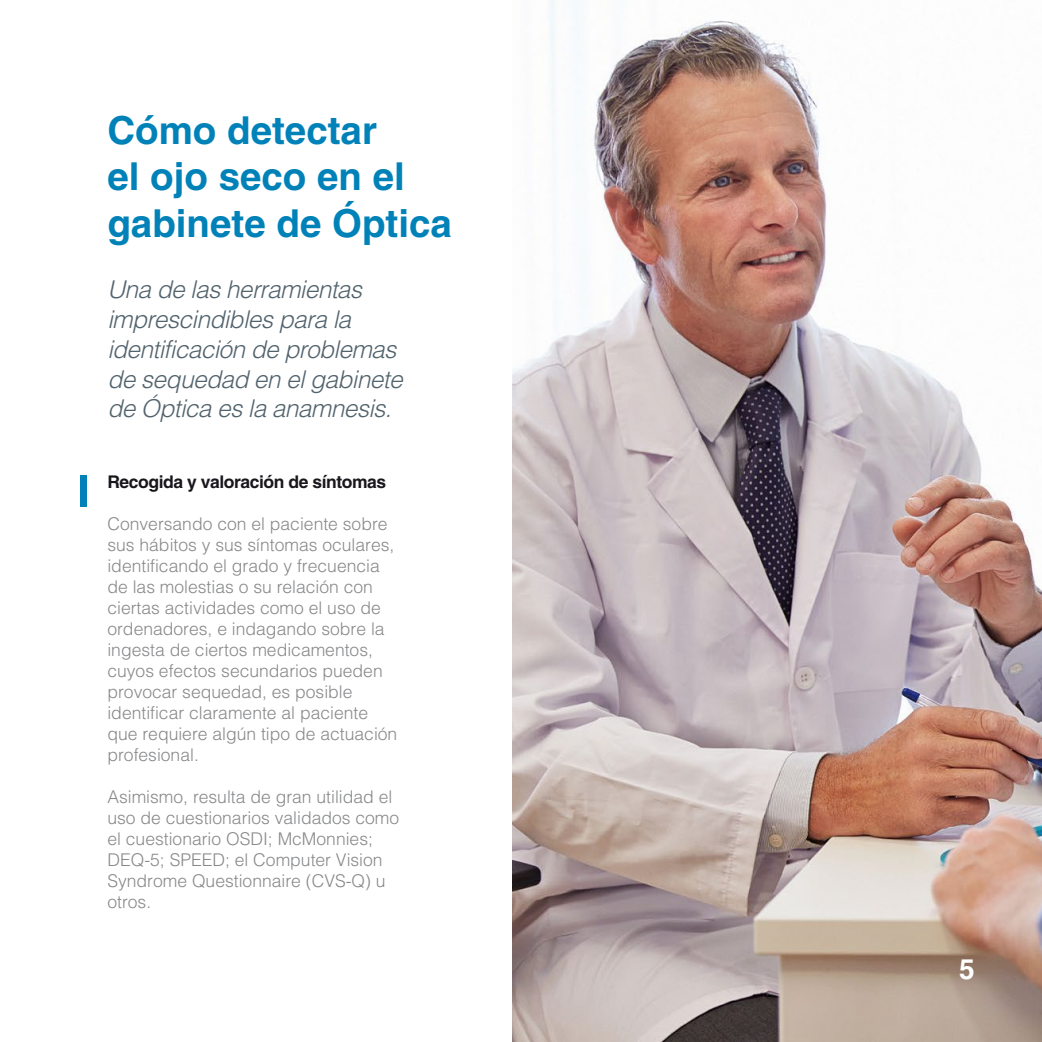
<style>
.page{position:relative;width:1042px;height:1042px;background:#fff}
.page>*{position:absolute;margin:0;border:0;box-sizing:border-box;transform-origin:0 0}
.t1{font:700 38.5px/46.2px "Helvetica LT Std";color:#0082b8}
.t2{font:700 28px "Helvetica LT Std";color:#fff}
.t3{font:italic 300 24.5px/29.8px "Helvetica LT Std";letter-spacing:-.025em;color:#52636d}
.t4{font:300 17.5px/21px "Helvetica LT Std";color:#87888a}
.t5{font:700 17.5px "Helvetica LT Std";letter-spacing:-.025em;color:#1a171c}
</style>
<div class="page">
<img style="left:512px;top:0;width:530px;height:1042px">
<div style="left:81px;top:476px;width:6px;height:31px;background:#0082b8"></div>
<h1 class="t1" style="left:107px;top:107px;width:346px">Cómo detectar<br>el ojo seco en el gabinete de Óptica</h1>
<h3 class="t3" style="left:107px;top:275px;width:297px">Una de las herramientas imprescindibles para la identificación de problemas de sequedad en el gabinete de Óptica es la anamnesis.</h3>
<p class="t5" style="left:107px;top:471px;width:280px">Recogida y valoración de síntomas</p>
<p class="t4" style="left:107px;top:513px;width:291px">Conversando con el paciente sobre sus hábitos y sus síntomas oculares, identificando el grado y frecuencia de las molestias o su relación con ciertas actividades como el uso de ordenadores, e indagando sobre la ingesta de ciertos medicamentos, cuyos efectos secundarios pueden provocar sequedad, es posible identificar claramente al paciente que requiere algún tipo de actuación profesional.</p>
<p class="t4" style="left:107px;top:786px;width:293px">Asimismo, resulta de gran utilidad el uso de cuestionarios validados como el cuestionario OSDI; McMonnies;<br>DEQ-5; SPEED; el Computer Vision<br>Syndrome Questionnaire (CVS-Q) u otros.</p>
<h2 class="t2" style="left:959px;top:952px;width:17px">5</h2>
</div>
